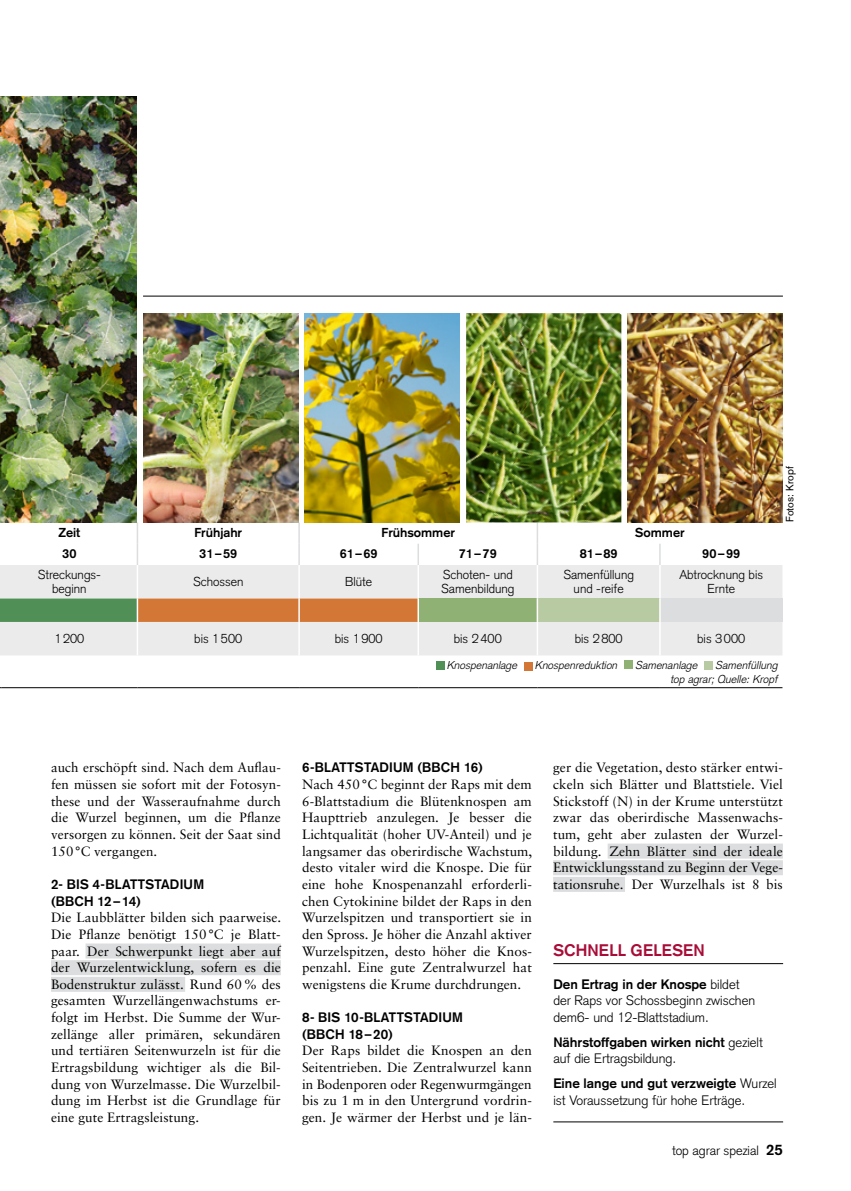
<style>
.page{position:relative;width:851px;height:1191px;background:#fff}
.page>*{position:absolute;margin:0;border:0;box-sizing:border-box;transform-origin:0 0}
.Schnell_gelesen_Tite{font:700 16.5px "Basic Commercial LT Pro";letter-spacing:.015em;color:#a80c37}
.Bodytext_ohne_Einzug{font:13.5px/16.6px "Sabon LT Std";letter-spacing:.005em;color:#000;text-align:justify}
.Schnell_gelesen_Text{font:300 13.5px/16.6px "Basic Commercial LT Pro";color:#000}
.Bodytext{font:13.5px/16.6px "Sabon LT Std";letter-spacing:.005em;color:#000;text-align:justify}
.Zwischentitel{font:700 13.5px/16.6px "Basic Commercial LT Pro";letter-spacing:.02em;color:#000}
.t1{font:300 13.2px "Basic Commercial LT Pro";color:#000}
.t2{font:300 12.75px/14.2px "Basic Commercial LT Pro";color:#000;text-align:center}
.t3{font:700 12.75px "Basic Commercial LT Pro";color:#000}
.t4{font:italic 300 11.25px/13.5px "Basic Commercial LT Pro";color:#000;text-align:right}
.Bildnachweis{font:10.5px "Basic Commercial LT Pro";color:#000}
.s1{font-weight:700}
.s2{font-weight:700;font-size:15px}
</style>
<div class="page">
<svg style="left:0;top:522px;width:782px;height:149px"></svg>
<div style="left:0;top:565px;width:782px;height:90px;background:#ebebec"></div>
<div style="left:659px;top:598px;width:123px;height:24px;background:#dcddde"></div>
<div style="left:418px;top:598px;width:119px;height:24px;background:#8fb173"></div>
<div style="left:537px;top:598px;width:122px;height:24px;background:#b7caa2"></div>
<hr style="left:298px;top:565px;width:2px;height:33px;background:#fff">
<hr style="left:417px;top:565px;width:2px;height:33px;background:#fff">
<hr style="left:536px;top:565px;width:2px;height:33px;background:#fff">
<hr style="left:417px;top:598px;width:2px;height:24px;background:#fff">
<hr style="left:536px;top:598px;width:2px;height:24px;background:#fff">
<hr style="left:298px;top:622px;width:2px;height:33px;background:#fff">
<hr style="left:417px;top:622px;width:2px;height:33px;background:#fff">
<hr style="left:536px;top:622px;width:2px;height:33px;background:#fff">
<hr style="left:298px;top:522px;width:2px;height:22px;background:#dcddde">
<hr style="left:536px;top:522px;width:2px;height:22px;background:#dcddde">
<hr style="left:298px;top:544px;width:2px;height:21px;background:#dcddde">
<hr style="left:417px;top:544px;width:2px;height:21px;background:#dcddde">
<hr style="left:536px;top:544px;width:2px;height:21px;background:#dcddde">
<hr style="left:1px;top:687px;width:136px;height:1px;background:#000">
<hr style="left:137px;top:687px;width:162px;height:1px;background:#000">
<hr style="left:299px;top:687px;width:119px;height:1px;background:#000">
<hr style="left:418px;top:687px;width:119px;height:1px;background:#000">
<hr style="left:537px;top:687px;width:122px;height:1px;background:#000">
<hr style="left:659px;top:687px;width:123px;height:1px;background:#000">
<hr style="left:137px;top:565px;width:1px;height:33px;background:#fff">
<svg style="left:0;top:598px;width:418px;height:24px;background:#a98245"></svg>
<hr style="left:137px;top:622px;width:1px;height:33px;background:#fff">
<svg style="left:137px;top:522px;width:1px;height:43px"></svg>
<svg style="left:659px;top:544px;width:1px;height:21px"></svg>
<hr style="left:659px;top:565px;width:1px;height:33px;background:#fff">
<svg style="left:659px;top:598px;width:1px;height:24px"></svg>
<hr style="left:659px;top:622px;width:1px;height:33px;background:#fff">
<div style="left:435px;top:661px;width:9px;height:8px;background:#508f55"></div>
<div style="left:524px;top:662px;width:8px;height:8px;background:#d27735"></div>
<div style="left:624px;top:660px;width:8px;height:9px;background:#8fb173"></div>
<div style="left:704px;top:661px;width:8px;height:8px;background:#b7caa2"></div>
<img style="left:0;top:97px;width:137px;height:425px">
<img style="left:143px;top:313px;width:155px;height:209px">
<img style="left:304px;top:313px;width:155px;height:209px">
<img style="left:466px;top:313px;width:155px;height:209px">
<img style="left:627px;top:313px;width:155px;height:209px">
<div style="left:85px;top:943px;width:196px;height:15px;background:#dcddde"></div>
<div style="left:51px;top:960px;width:230px;height:15px;background:#dcddde"></div>
<div style="left:51px;top:976px;width:134px;height:15px;background:#dcddde"></div>
<div style="left:607px;top:843px;width:175px;height:15px;background:#dcddde"></div>
<div style="left:553px;top:860px;width:229px;height:15px;background:#dcddde"></div>
<div style="left:553px;top:877px;width:72px;height:15px;background:#dcddde"></div>
<hr style="left:143px;top:296px;width:639px;height:1px;background:#000">
<hr style="left:553px;top:963px;width:230px;height:1px;background:#000">
<hr style="left:553px;top:1121px;width:230px;height:1px;background:#000">
<p class="Bildnachweis" style="left:783px;top:522px;width:58px;rotate:-90deg">Fotos: Kropf</p>
<p class="t3" style="left:58px;top:524px;width:23px">Zeit</p>
<p class="t3" style="left:194px;top:524px;width:49px">Frühjahr</p>
<p class="t3" style="left:381px;top:524px;width:75px">Frühsommer</p>
<p class="t3" style="left:635px;top:524px;width:51px">Sommer</p>
<p class="t3" style="left:62px;top:546px;width:16px">30</p>
<p class="t3" style="left:199px;top:546px;width:39px">31–59</p>
<p class="t3" style="left:339px;top:546px;width:39px">61–69</p>
<p class="t3" style="left:459px;top:546px;width:39px">71–79</p>
<p class="t3" style="left:579px;top:546px;width:39px">81–89</p>
<p class="t3" style="left:702px;top:546px;width:39px">90–99</p>
<p class="t2" style="left:38px;top:567px;width:65px">Streckungs&shy;beginn</p>
<p class="t2" style="left:193px;top:575px;width:52px">Schossen</p>
<p class="t2" style="left:345px;top:575px;width:28px">Blüte</p>
<p class="t2" style="left:441px;top:567px;width:75px;text-align:left">Schoten- und<br>Samenbildung</p>
<p class="t2" style="left:563px;top:567px;width:72px">Samenfüllung und -reife</p>
<p class="t2" style="left:679px;top:567px;width:85px">Abtrocknung bis<br>Ernte</p>
<p class="t2" style="left:54px;top:632px;width:31px">1200</p>
<p class="t2" style="left:194px;top:632px;width:49px">bis 1500</p>
<p class="t2" style="left:334px;top:632px;width:49px">bis 1900</p>
<p class="t2" style="left:454px;top:632px;width:49px">bis 2400</p>
<p class="t2" style="left:574px;top:632px;width:49px">bis 2800</p>
<p class="t2" style="left:697px;top:632px;width:49px">bis 3000</p>
<p class="t4" style="left:447px;top:658px;width:72px">Knospenanlage</p>
<p class="t4" style="left:535px;top:658px;width:84px">Knospenreduktion</p>
<p class="t4" style="left:635px;top:658px;width:64px">Samenanlage</p>
<p class="t4" style="left:670px;top:658px;width:109px">Samenfüllung<br>top agrar; Quelle: Kropf</p>
<p class="Bodytext" style="left:51px;top:759px;width:231px">auch erschöpft sind. Nach dem Auflau&shy;fen müssen sie sofort mit der Fotosyn&shy;these und der Wasseraufnahme durch die Wurzel beginnen, um die Pflanze versorgen zu können. Seit der Saat sind 150°C vergangen.</p>
<p class="Zwischentitel" style="left:51px;top:875px;width:155px">2- BIS 4-BLATTSTADIUM (BBCH 12–14)</p>
<p class="Bodytext_ohne_Einzug" style="left:51px;top:909px;width:232px">Die Laubblätter bilden sich paarweise.<br>Die Pflanze benötigt 150°C je Blatt&shy;paar. Der Schwerpunkt liegt aber auf der Wurzelentwicklung, sofern es die Bodenstruktur zulässt. Rund 60% des gesamten Wurzellängenwachstums er&shy;folgt im Herbst. Die Summe der Wur&shy;zellänge aller primären, sekundären und tertiären Seitenwurzeln ist für die Ertragsbildung wichtiger als die Bil&shy;dung von Wurzelmasse. Die Wurzelbil&shy;dung im Herbst ist die Grundlage für eine gute Ertragsleistung.</p>
<p class="Zwischentitel" style="left:302px;top:759px;width:182px">6-BLATTSTADIUM (BBCH 16)</p>
<p class="Bodytext_ohne_Einzug" style="left:302px;top:776px;width:232px">Nach 450°C beginnt der Raps mit dem 6-Blattstadium die Blütenknospen am Haupttrieb anzulegen. Je besser die Lichtqualität (hoher UV-Anteil) und je langsamer das oberirdische Wachstum, desto vitaler wird die Knospe. Die für eine hohe Knospenanzahl erforderli&shy;chen Cytokinine bildet der Raps in den Wurzelspitzen und transportiert sie in den Spross. Je höher die Anzahl aktiver Wurzelspitzen, desto höher die Knos&shy;penzahl. Eine gute Zentralwurzel hat wenigstens die Krume durchdrungen.</p>
<p class="Zwischentitel" style="left:302px;top:1009px;width:162px">8- BIS 10-BLATTSTADIUM (BBCH 18–20)</p>
<p class="Bodytext_ohne_Einzug" style="left:302px;top:1042px;width:231px">Der Raps bildet die Knospen an den Seitentrieben. Die Zentralwurzel kann in Bodenporen oder Regenwurmgängen bis zu 1 m in den Untergrund vordrin&shy;gen. Je wärmer der Herbst und je län-</p>
<p class="Bodytext_ohne_Einzug" style="left:553px;top:759px;width:231px">ger die Vegetation, desto stärker entwi&shy;ckeln sich Blätter und Blattstiele. Viel Stickstoff (N) in der Krume unterstützt zwar das oberirdische Massenwachs&shy;tum, geht aber zulasten der Wurzel&shy;bildung. Zehn Blätter sind der ideale Entwicklungsstand zu Beginn der Vege&shy;tationsruhe. Der Wurzelhals ist 8 bis</p>
<p class="Schnell_gelesen_Tite" style="left:553px;top:940px;width:153px">SCHNELL GELESEN</p>
<p class="Schnell_gelesen_Text" style="left:553px;top:975px;width:203px"><span class="s1">Den Ertrag in der Knospe</span> bildet der Raps vor Schossbeginn zwischen dem6- und 12-Blattstadium.</p>
<p class="Schnell_gelesen_Text" style="left:553px;top:1033px;width:211px"><span class="s1">Nährstoffgaben wirken nicht</span> gezielt auf die Ertragsbildung.</p>
<p class="Schnell_gelesen_Text" style="left:553px;top:1075px;width:225px"><span class="s1">Eine lange und gut verzweigte</span> Wurzel ist Voraussetzung für hohe Erträge.</p>
<p class="t1" style="left:672px;top:1143px;width:112px">top agrar spezial <span class="s2">25</span></p>
</div>
